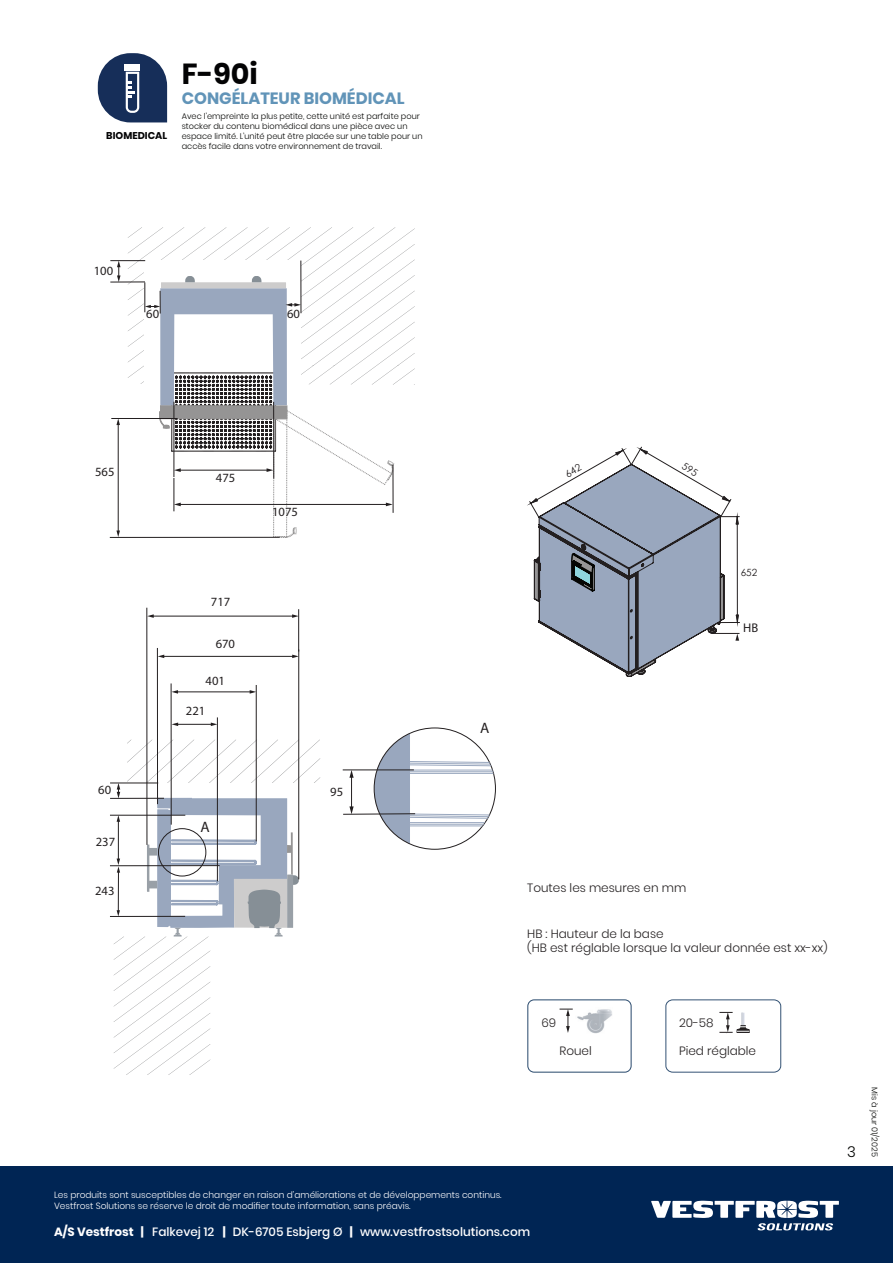
<style>
.page{position:relative;width:893px;height:1263px;background:#fff}
.page>*{position:absolute;margin:0;border:0;box-sizing:border-box;transform-origin:0 0}
.Stor_overskift{font:700 28.95px "Poppins";color:#030304}
.Roman{font:700 16.35px "Poppins";color:#6194b8}
.t1{font:15.15px "Myriad Pro";color:#231f20}
.Toc_style{font:300 15px "Poppins";color:#040503}
.t2{font:12.6px "Myriad Pro";color:#231f20}
.t3{font:300 12px "Poppins";color:#231f20}
.Roman-2{font:500 12px "Poppins";color:#fff}
.Roman-3{font:700 9.9px "Poppins";color:#030304}
.t4{font:9.9px "Century Gothic";color:#231f20}
.t5{font:300 9px "Poppins";color:#fff}
.t6{font:300 8.25px/9.8px "Poppins";color:#040503}
.s1{font-weight:700}
</style>
<div class="page">
<div style="left:0;top:1166px;width:893px;height:97px;background:#002554"></div>
<svg style="left:651px;top:1201px;width:188px;height:29px"></svg>
<svg style="left:98px;top:53px;width:69px;height:69px"></svg>
<div style="left:125px;top:64px;width:15px;height:7px;background:#fff"></div>
<svg style="left:117px;top:261px;width:4px;height:21px"></svg>
<hr style="left:110px;top:260px;width:35px;height:1px;background:#231f20">
<hr style="left:110px;top:282px;width:35px;height:1px;background:#231f20">
<hr style="left:118px;top:424px;width:1px;height:108px;background:#231f20">
<svg style="left:116px;top:419px;width:4px;height:6px"></svg>
<svg style="left:116px;top:530px;width:4px;height:7px"></svg>
<hr style="left:111px;top:418px;width:67px;height:1px;background:#231f20">
<hr style="left:110px;top:537px;width:169px;height:1px;background:#231f20">
<svg style="left:128px;top:227px;width:287px;height:311px"></svg>
<hr style="left:174px;top:478px;width:1px;height:33px;background:#231f20">
<hr style="left:393px;top:465px;width:1px;height:48px;background:#231f20">
<hr style="left:177px;top:691px;width:74px;height:1px;background:#231f20">
<svg style="left:250px;top:690px;width:6px;height:4px"></svg>
<svg style="left:172px;top:690px;width:6px;height:4px"></svg>
<hr style="left:256px;top:685px;width:1px;height:156px;background:#231f20">
<hr style="left:171px;top:683px;width:1px;height:142px;background:#231f20">
<hr style="left:177px;top:724px;width:35px;height:1px;background:#231f20">
<svg style="left:211px;top:722px;width:6px;height:4px"></svg>
<svg style="left:172px;top:722px;width:6px;height:4px"></svg>
<hr style="left:217px;top:717px;width:1px;height:164px;background:#231f20">
<hr style="left:110px;top:815px;width:75px;height:1px;background:#231f20">
<hr style="left:110px;top:916px;width:75px;height:1px;background:#231f20">
<hr style="left:110px;top:783px;width:48px;height:1px;background:#231f20">
<hr style="left:110px;top:798px;width:54px;height:1px;background:#231f20">
<hr style="left:163px;top:656px;width:130px;height:1px;background:#231f20">
<svg style="left:292px;top:655px;width:6px;height:3px"></svg>
<svg style="left:158px;top:655px;width:6px;height:3px"></svg>
<hr style="left:298px;top:649px;width:1px;height:230px;background:#231f20">
<hr style="left:157px;top:648px;width:1px;height:156px;background:#231f20">
<hr style="left:153px;top:616px;width:140px;height:1px;background:#231f20">
<svg style="left:292px;top:614px;width:6px;height:4px"></svg>
<svg style="left:148px;top:614px;width:6px;height:4px"></svg>
<hr style="left:298px;top:609px;width:1px;height:42px;background:#231f20">
<hr style="left:147px;top:608px;width:1px;height:237px;background:#231f20">
<hr style="left:110px;top:865px;width:110px;height:1px;background:#231f20">
<svg style="left:114px;top:740px;width:206px;height:335px"></svg>
<svg style="left:342px;top:728px;width:153px;height:121px"></svg>
<svg style="left:527px;top:999px;width:105px;height:74px"></svg>
<img style="left:575px;top:1007px;width:38px;height:28px">
<div style="left:665px;top:999px;width:116px;height:73px;border:1px solid #335274;border-radius:7px"></div>
<svg style="left:719px;top:1012px;width:31px;height:22px"></svg>
<svg style="left:529px;top:446px;width:210px;height:230px"></svg>
<p class="Roman-3" style="left:106px;top:130px;width:62px">BIOMEDICAL</p>
<p class="Stor_overskift" style="left:182px;top:57px;width:77px">F-90i</p>
<p class="Roman" style="left:182px;top:89px;width:224px">CONGÉLATEUR BIOMÉDICAL</p>
<p class="t6" style="left:182px;top:111px;width:242px">Avec l’empreinte la plus petite, cette unité est parfaite pour stocker du contenu biomédical dans une pièce avec un espace limité. L’unité peut être placée sur une table pour un accès facile dans votre environnement de travail.</p>
<h3 class="t2" style="left:94px;top:263px;width:21px">100</h3>
<h3 class="t2" style="left:146px;top:306px;width:14px">60</h3>
<h3 class="t2" style="left:287px;top:306px;width:14px">60</h3>
<h3 class="t2" style="left:95px;top:464px;width:21px">565</h3>
<h3 class="t2" style="left:216px;top:470px;width:21px">475</h3>
<h3 class="t2" style="left:272px;top:504px;width:27px">1075</h3>
<p class="t4" style="left:741px;top:565px;width:18px">652</p>
<h3 class="t2" style="left:211px;top:594px;width:21px">717</h3>
<h3 class="t2" style="left:743px;top:620px;width:17px">HB</h3>
<h3 class="t2" style="left:216px;top:636px;width:21px">670</h3>
<h3 class="t2" style="left:206px;top:673px;width:21px">401</h3>
<h3 class="t2" style="left:186px;top:703px;width:21px">221</h3>
<h3 class="t1" style="left:480px;top:719px;width:11px">A</h3>
<h3 class="t2" style="left:98px;top:782px;width:14px">60</h3>
<h3 class="t2" style="left:330px;top:784px;width:14px">95</h3>
<h3 class="t1" style="left:200px;top:817px;width:11px">A</h3>
<h3 class="t2" style="left:96px;top:834px;width:21px">237</h3>
<h3 class="t2" style="left:95px;top:883px;width:21px">243</h3>
<p class="t3" style="left:527px;top:881px;width:160px">Toutes les mesures en mm</p>
<p class="t3" style="left:527px;top:927px;width:138px">HB : Hauteur de la base</p>
<p class="t3" style="left:527px;top:941px;width:302px">(HB est réglable lorsque la valeur donnée est xx-xx)</p>
<p class="t3" style="left:541px;top:1016px;width:16px">69</p>
<p class="t3" style="left:560px;top:1043px;width:34px">Rouel</p>
<p class="t5" style="left:54px;top:1190px;width:449px">Les produits sont susceptibles de changer en raison d’améliorations et de développements continus.</p>
<p class="t5" style="left:54px;top:1200px;width:358px">Vestfrost Solutions se réserve le droit de modifier toute information, sans préavis.</p>
<p class="Roman-2" style="left:54px;top:1225px;width:478px"><span class="s1">A/S Vestfrost |</span> Falkevej 12 <span class="s1">|</span> DK-6705 Esbjerg Ø <span class="s1">|</span> www.vestfrostsolutions.com</p>
<p class="t3" style="left:679px;top:1016px;width:36px">20-58</p>
<p class="t3" style="left:679px;top:1043px;width:79px">Pied réglable</p>
<p class="Toc_style" style="left:847px;top:1143px;width:10px">3</p>
<p class="t6" style="left:879px;top:1087px;width:71px;rotate:90deg">Mis à jour 01/2025</p>
</div>
